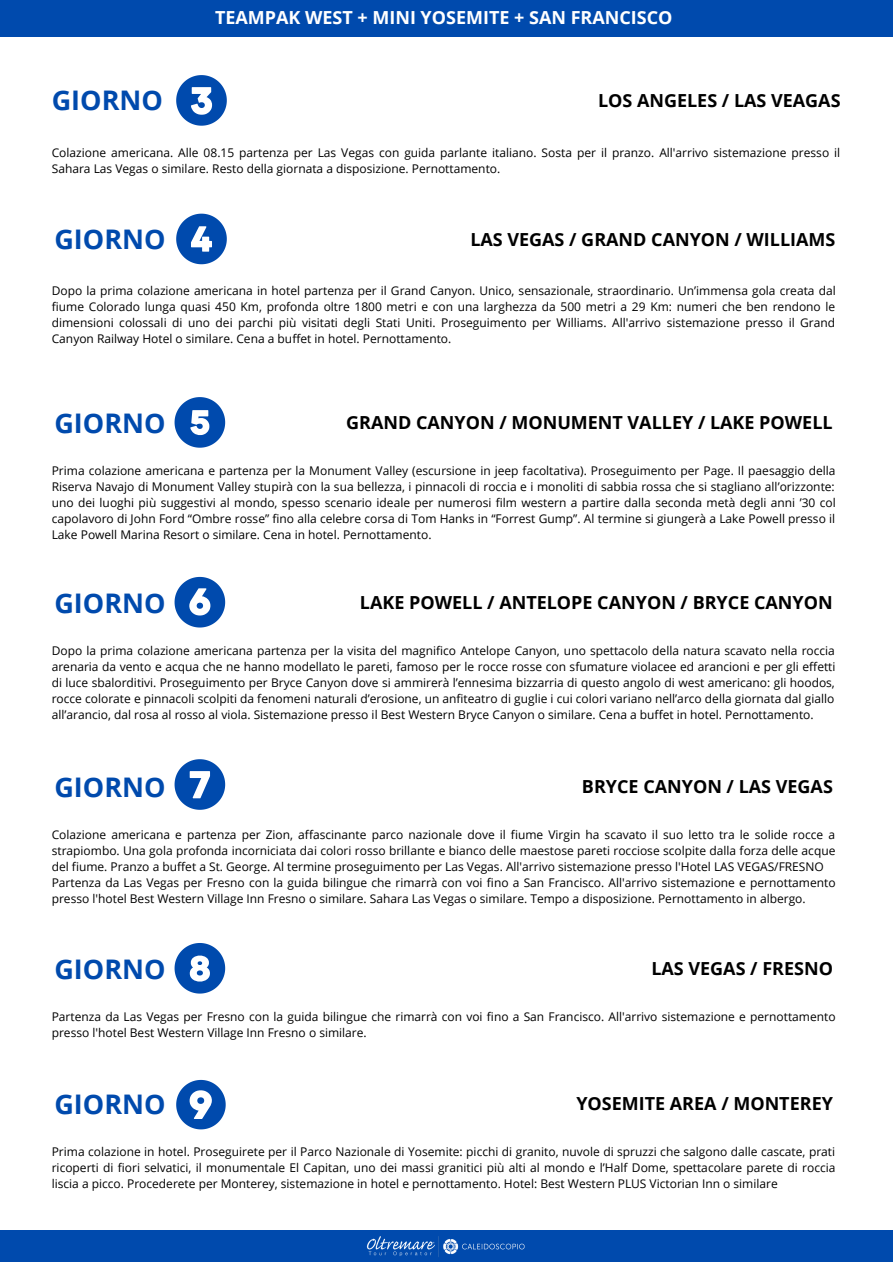
<style>
.page{position:relative;width:893px;height:1264px;background:#fff}
.page>*{position:absolute;margin:0;border:0;box-sizing:border-box;transform-origin:0 0}
.t1{font:700 27px "Open Sans";color:#004aad}
.t2{font:700 18px "Open Sans";color:#000}
.t3{font:700 18px "Open Sans";color:#fff}
.t4{font:12px/16px "Open Sans";color:#000;text-align:justify}
</style>
<div class="page">
<div style="left:0;top:0;width:892px;height:37px;background:#004aad"></div>
<svg style="left:174px;top:397px;width:51px;height:50px"></svg>
<svg style="left:176px;top:214px;width:51px;height:50px"></svg>
<svg style="left:176px;top:75px;width:51px;height:51px"></svg>
<div style="left:0;top:1230px;width:892px;height:31px;background:#004aad"></div>
<img style="left:366px;top:1236px;width:159px;height:21px">
<svg style="left:174px;top:577px;width:51px;height:50px"></svg>
<svg style="left:174px;top:759px;width:51px;height:50px"></svg>
<svg style="left:174px;top:943px;width:51px;height:50px"></svg>
<svg style="left:176px;top:1079px;width:50px;height:50px"></svg>
<p class="t1" style="left:52px;top:81px;width:113px">GIORNO</p>
<p class="t3" style="left:215px;top:5px;width:459px">TEAMPAK WEST + MINI YOSEMITE + SAN FRANCISCO</p>
<p class="t2" style="left:598px;top:88px;width:244px">LOS ANGELES / LAS VEAGAS</p>
<p class="t4" style="left:52px;top:144px;width:790px">Colazione americana. Alle 08.15 partenza per Las Vegas con guida parlante italiano. Sosta per il pranzo. All'arrivo sistemazione presso il<br>Sahara Las Vegas o similare. Resto della giornata a disposizione. Pernottamento.</p>
<p class="t1" style="left:54px;top:220px;width:113px">GIORNO</p>
<p class="t2" style="left:470px;top:226px;width:366px">LAS VEGAS / GRAND CANYON / WILLIAMS</p>
<p class="t4" style="left:52px;top:283px;width:785px">Dopo la prima colazione americana in hotel partenza per il Grand Canyon. Unico, sensazionale, straordinario. Un’immensa gola creata dal fiume Colorado lunga quasi 450 Km, profonda oltre 1800 metri e con una larghezza da 500 metri a 29 Km: numeri che ben rendono le dimensioni colossali di uno dei parchi più visitati degli Stati Uniti. Proseguimento per Williams. All'arrivo sistemazione presso il Grand Canyon Railway Hotel o similare. Cena a buffet in hotel. Pernottamento.</p>
<p class="t1" style="left:54px;top:404px;width:113px">GIORNO</p>
<p class="t2" style="left:346px;top:410px;width:488px">GRAND CANYON / MONUMENT VALLEY / LAKE POWELL</p>
<p class="t4" style="left:52px;top:462px;width:785px">Prima colazione americana e partenza per la Monument Valley (escursione in jeep facoltativa). Proseguimento per Page. Il paesaggio della Riserva Navajo di Monument Valley stupirà con la sua bellezza, i pinnacoli di roccia e i monoliti di sabbia rossa che si stagliano all’orizzonte: uno dei luoghi più suggestivi al mondo, spesso scenario ideale per numerosi film western a partire dalla seconda metà degli anni ’30 col capolavoro di John Ford “Ombre rosse” fino alla celebre corsa di Tom Hanks in “Forrest Gump”. Al termine si giungerà a Lake Powell presso il Lake Powell Marina Resort o similare. Cena in hotel. Pernottamento.</p>
<p class="t1" style="left:54px;top:584px;width:113px">GIORNO</p>
<p class="t2" style="left:360px;top:590px;width:474px">LAKE POWELL / ANTELOPE CANYON / BRYCE CANYON</p>
<p class="t4" style="left:52px;top:642px;width:785px">Dopo la prima colazione americana partenza per la visita del magnifico Antelope Canyon, uno spettacolo della natura scavato nella roccia arenaria da vento e acqua che ne hanno modellato le pareti, famoso per le rocce rosse con sfumature violacee ed arancioni e per gli effetti di luce sbalorditivi. Proseguimento per Bryce Canyon dove si ammirerà l’ennesima bizzarria di questo angolo di west americano: gli hoodos, rocce colorate e pinnacoli scolpiti da fenomeni naturali d’erosione, un anfiteatro di guglie i cui colori variano nell’arco della giornata dal giallo all’arancio, dal rosa al rosso al viola. Sistemazione presso il Best Western Bryce Canyon o similare. Cena a buffet in hotel. Pernottamento.</p>
<p class="t1" style="left:54px;top:768px;width:113px">GIORNO</p>
<p class="t2" style="left:582px;top:773px;width:252px">BRYCE CANYON / LAS VEGAS</p>
<p class="t4" style="left:52px;top:826px;width:785px">Colazione americana e partenza per Zion, affascinante parco nazionale dove il fiume Virgin ha scavato il suo letto tra le solide rocce a strapiombo. Una gola profonda incorniciata dai colori rosso brillante e bianco delle maestose pareti rocciose scolpite dalla forza delle acque del fiume. Pranzo a buffet a St. George. Al termine proseguimento per Las Vegas. All'arrivo sistemazione presso l'Hotel LAS VEGAS/FRESNO</p>
<p class="t4" style="left:52px;top:874px;width:785px">Partenza da Las Vegas per Fresno con la guida bilingue che rimarrà con voi fino a San Francisco. All'arrivo sistemazione e pernottamento presso l'hotel Best Western Village Inn Fresno o similare. Sahara Las Vegas o similare. Tempo a disposizione. Pernottamento in albergo.</p>
<p class="t1" style="left:54px;top:950px;width:113px">GIORNO</p>
<p class="t2" style="left:651px;top:955px;width:183px">LAS VEGAS / FRESNO</p>
<p class="t4" style="left:52px;top:1008px;width:785px">Partenza da Las Vegas per Fresno con la guida bilingue che rimarrà con voi fino a San Francisco. All'arrivo sistemazione e pernottamento presso l'hotel Best Western Village Inn Fresno o similare.</p>
<p class="t1" style="left:54px;top:1085px;width:113px">GIORNO</p>
<p class="t4" style="left:52px;top:1143px;width:785px">Prima colazione in hotel. Proseguirete per il Parco Nazionale di Yosemite: picchi di granito, nuvole di spruzzi che salgono dalle cascate, prati ricoperti di fiori selvatici, il monumentale El Capitan, uno dei massi granitici più alti al mondo e l’Half Dome, spettacolare parete di roccia liscia a picco. Procederete per Monterey, sistemazione in hotel e pernottamento. Hotel: Best Western PLUS Victorian Inn o similare</p>
<p class="t2" style="left:576px;top:1090px;width:258px">YOSEMITE AREA / MONTEREY</p>
</div>
